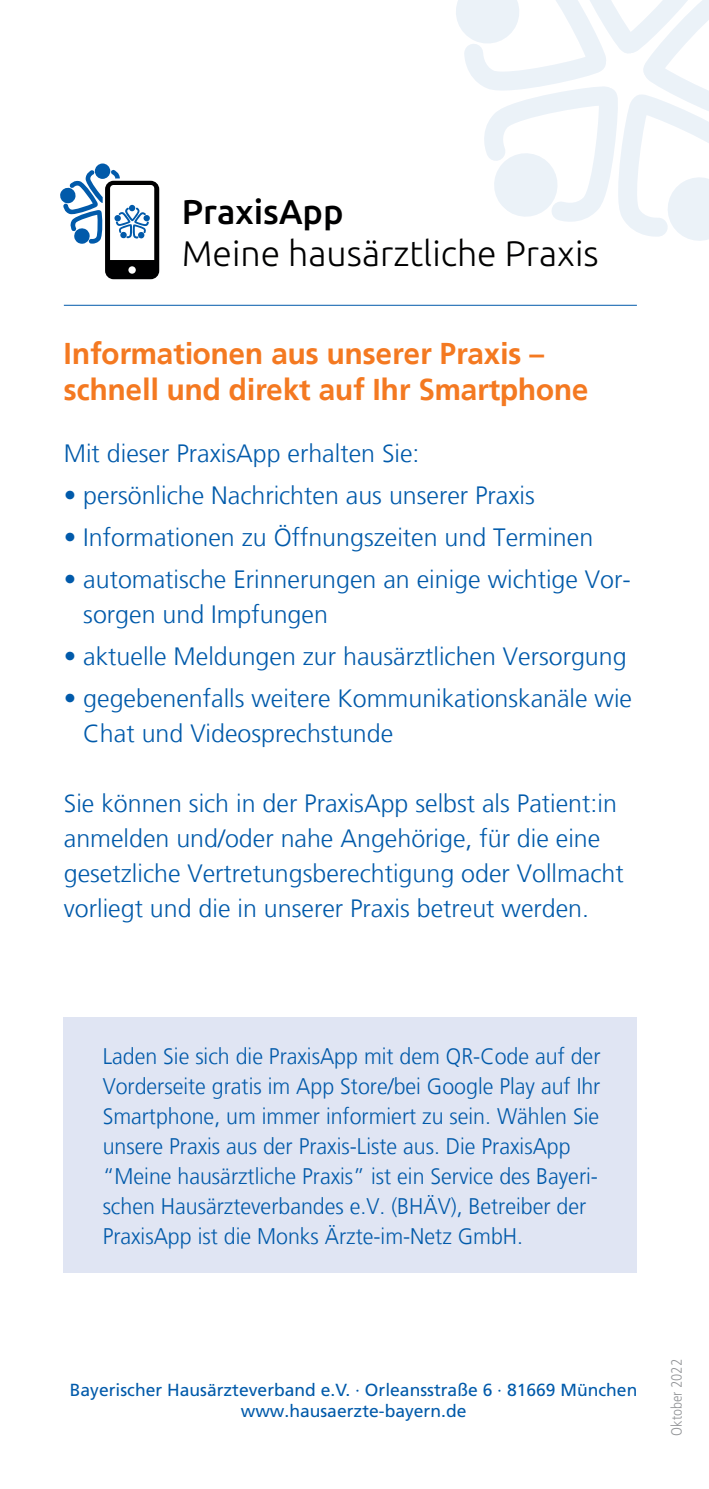
<style>
.page{position:relative;width:709px;height:1489px;background:#fff}
.page>*{position:absolute;margin:0;border:0;box-sizing:border-box;transform-origin:0 0}
.t1{font:300 35.5px "Ubuntu";color:#000001}
.t2{font:500 34.5px "Ubuntu";color:#000001}
.t3{font:700 30px/36px "Frutiger Linotype";color:#f47921}
.t4{font:300 25px/35px "Frutiger LT";color:#015aaa}
.t5{font:300 22.5px/30px "Frutiger LT";color:#015aaa;scale:.95 1}
.t6{font:17.5px/21px "Frutiger LT Pro";color:#015aaa;text-align:center}
.t7{font:300 condensed 15px "Frutiger";color:#939598}
</style>
<div class="page">
<div style="left:64px;top:1017px;width:573px;height:256px;background:#e0e5f3"></div>
<div style="left:95px;top:163px;width:15px;height:16px;background:#015aaa;border-radius:50%"></div>
<svg style="left:60px;top:170px;width:99px;height:109px"></svg>
<hr style="left:64px;top:305px;width:573px;height:1px;background:#015aaa">
<svg style="left:456px;top:0;width:253px;height:241px"></svg>
<h2 class="t2" style="left:182px;top:190px;width:163px">PraxisApp</h2>
<h1 class="t1" style="left:182px;top:230px;width:418px">Meine hausärztliche Praxis</h1>
<p class="t3" style="left:64px;top:335px;width:526px">Informationen aus unserer Praxis – schnell und direkt auf Ihr Smartphone</p>
<p class="t4" style="left:64px;top:436px;width:357px">Mit dieser PraxisApp erhalten Sie:</p>
<p class="t4" style="left:64px;top:478px;width:472px">• persönliche Nachrichten aus unserer Praxis</p>
<p class="t4" style="left:64px;top:520px;width:531px">• Informationen zu Öffnungszeiten und Terminen</p>
<p class="t4" style="left:83px;top:562px;width:549px;text-indent:-19px">• automatische Erinnerungen an einige wichtige Vor&shy;sorgen und Impfungen</p>
<p class="t4" style="left:64px;top:639px;width:564px">• aktuelle Meldungen zur hausärztlichen Versorgung</p>
<p class="t4" style="left:83px;top:681px;width:550px;text-indent:-19px">• gegebenenfalls weitere Kommunikationskanäle wie<br>Chat und Videosprechstunde</p>
<p class="t4" style="left:64px;top:786px;width:561px">Sie können sich in der PraxisApp selbst als Patient:in anmelden und/oder nahe Angehörige, für die eine gesetzliche Vertretungsberechtigung oder Vollmacht vorliegt und die in unserer Praxis betreut werden.</p>
<p class="t5" style="left:103px;top:1041px;width:525px">Laden Sie sich die PraxisApp mit dem QR-Code auf der Vorderseite gratis im App Store/bei Google Play auf Ihr Smartphone, um immer informiert zu sein. Wählen Sie unsere Praxis aus der Praxis-Liste aus. Die PraxisApp “Meine hausärztliche Praxis” ist ein Service des Bayeri&shy;schen Hausärzteverbandes e.V. (BHÄV), Betreiber der PraxisApp ist die Monks Ärzte-im-Netz GmbH.</p>
<p class="t6" style="left:70px;top:1379px;width:569px">Bayerischer Hausärzteverband e.V. · Orleansstraße 6 · 81669 München www.hausaerzte-bayern.de</p>
<p class="t7" style="left:668px;top:1435px;width:78px;rotate:-90deg">Oktober 2022</p>
</div>
